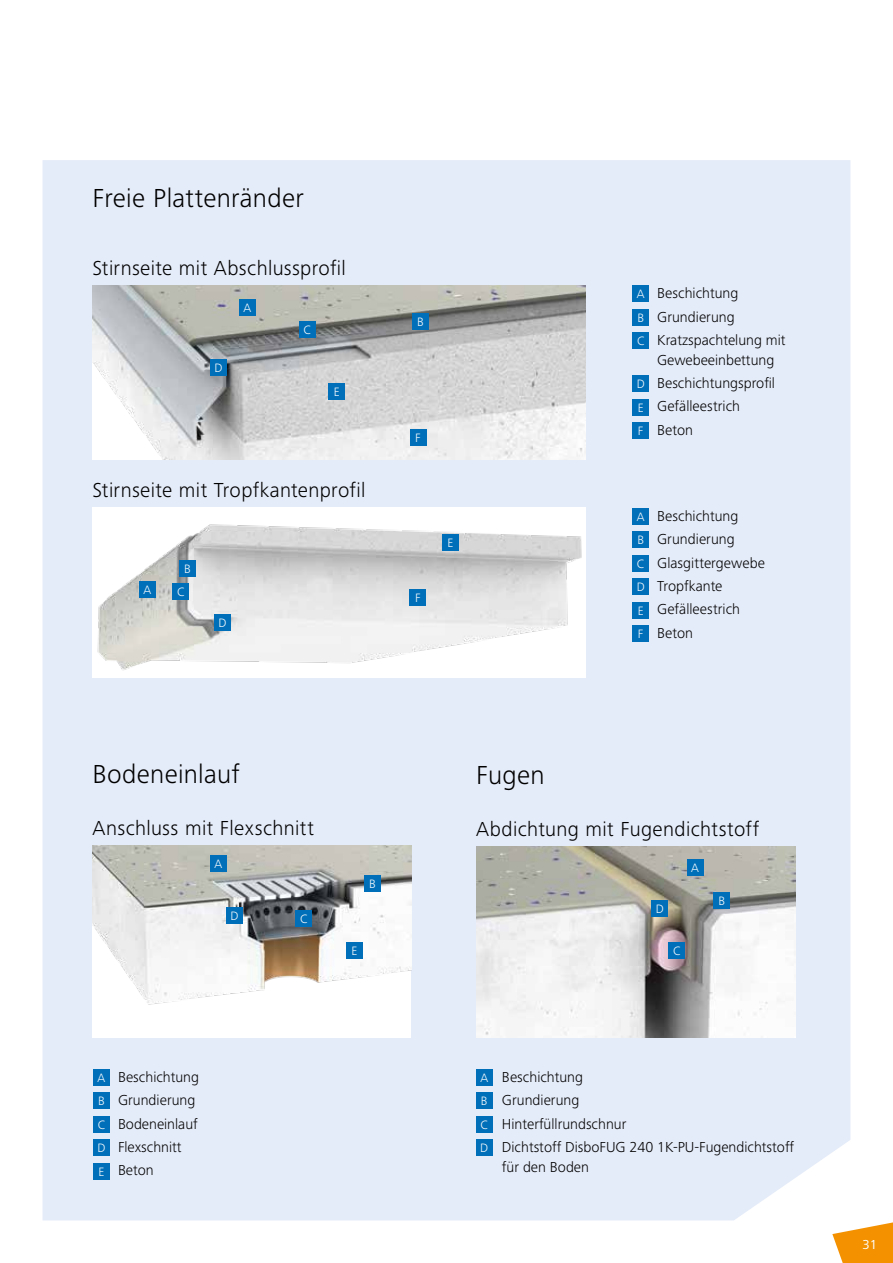
<style>
.page{position:relative;width:893px;height:1263px;background:#fff}
.page>*{position:absolute;margin:0;border:0;box-sizing:border-box;transform-origin:0 0}
.t1{font:300 27px "Frutiger Next LTW1 G";letter-spacing:.015em;color:#000}
.t2{font:300 21px "Frutiger Next LTW1 G";letter-spacing:.015em;color:#000}
.t3{font:300 15px/23.4px "Frutiger Next LTW1 G";color:#000}
.t4{font:13.5px "Frutiger Next LTW1 G";color:#fff}
.t5{font:300 12.6px/23.4px "Frutiger Next LTW1 G";color:#fff;text-align:justify}
</style>
<div class="page">
<div style="left:43px;top:160px;width:807px;height:1060px;background:#e5ecf9"></div>
<img style="left:92px;top:285px;width:494px;height:175px">
<div style="left:410px;top:429px;width:16px;height:16px;background:#006fb9"></div>
<div style="left:210px;top:359px;width:16px;height:16px;background:#006fb9"></div>
<div style="left:329px;top:383px;width:16px;height:16px;background:#006fb9"></div>
<div style="left:412px;top:313px;width:16px;height:16px;background:#006fb9"></div>
<div style="left:299px;top:321px;width:16px;height:16px;background:#006fb9"></div>
<div style="left:239px;top:300px;width:16px;height:16px;background:#006fb9"></div>
<img style="left:476px;top:846px;width:319px;height:192px">
<div style="left:714px;top:892px;width:16px;height:16px;background:#006fb9"></div>
<div style="left:687px;top:860px;width:16px;height:16px;background:#006fb9"></div>
<div style="left:669px;top:942px;width:16px;height:16px;background:#006fb9"></div>
<div style="left:652px;top:900px;width:16px;height:16px;background:#006fb9"></div>
<img style="left:92px;top:846px;width:319px;height:191px">
<img style="left:92px;top:508px;width:490px;height:170px">
<div style="left:139px;top:581px;width:16px;height:16px;background:#006fb9"></div>
<div style="left:179px;top:560px;width:16px;height:17px;background:#006fb9"></div>
<div style="left:173px;top:584px;width:16px;height:16px;background:#006fb9"></div>
<div style="left:215px;top:614px;width:16px;height:16px;background:#006fb9"></div>
<div style="left:410px;top:589px;width:16px;height:16px;background:#006fb9"></div>
<div style="left:442px;top:534px;width:16px;height:16px;background:#006fb9"></div>
<div style="left:633px;top:508px;width:16px;height:16px;background:#006fb9"></div>
<div style="left:633px;top:532px;width:16px;height:16px;background:#006fb9"></div>
<div style="left:633px;top:555px;width:16px;height:16px;background:#006fb9"></div>
<div style="left:633px;top:578px;width:16px;height:17px;background:#006fb9"></div>
<div style="left:633px;top:602px;width:16px;height:16px;background:#006fb9"></div>
<div style="left:633px;top:625px;width:16px;height:16px;background:#006fb9"></div>
<div style="left:633px;top:286px;width:16px;height:16px;background:#006fb9"></div>
<div style="left:633px;top:309px;width:16px;height:16px;background:#006fb9"></div>
<div style="left:633px;top:333px;width:16px;height:16px;background:#006fb9"></div>
<div style="left:633px;top:375px;width:16px;height:16px;background:#006fb9"></div>
<div style="left:633px;top:399px;width:16px;height:16px;background:#006fb9"></div>
<div style="left:633px;top:422px;width:16px;height:16px;background:#006fb9"></div>
<div style="left:476px;top:1069px;width:16px;height:16px;background:#006fb9"></div>
<div style="left:476px;top:1093px;width:16px;height:16px;background:#006fb9"></div>
<div style="left:476px;top:1116px;width:16px;height:16px;background:#006fb9"></div>
<div style="left:476px;top:1139px;width:16px;height:16px;background:#006fb9"></div>
<div style="left:364px;top:876px;width:17px;height:16px;background:#006fb9"></div>
<div style="left:296px;top:910px;width:16px;height:16px;background:#006fb9"></div>
<div style="left:226px;top:908px;width:17px;height:16px;background:#006fb9"></div>
<div style="left:210px;top:855px;width:16px;height:16px;background:#006fb9"></div>
<div style="left:346px;top:942px;width:16px;height:16px;background:#006fb9"></div>
<div style="left:93px;top:1069px;width:16px;height:16px;background:#006fb9"></div>
<div style="left:93px;top:1093px;width:16px;height:16px;background:#006fb9"></div>
<div style="left:93px;top:1116px;width:16px;height:16px;background:#006fb9"></div>
<div style="left:93px;top:1139px;width:16px;height:16px;background:#006fb9"></div>
<div style="left:93px;top:1163px;width:16px;height:16px;background:#006fb9"></div>
<svg style="left:832px;top:1222px;width:61px;height:41px"></svg>
<h1 class="t1" style="left:92px;top:182px;width:213px">Freie Plattenränder</h1>
<h2 class="t2" style="left:92px;top:256px;width:255px">Stirnseite mit Abschlussprofil</h2>
<p class="t5" style="left:214px;top:356px;width:10px">D</p>
<p class="t5" style="left:243px;top:296px;width:9px">A</p>
<p class="t5" style="left:304px;top:318px;width:9px">C</p>
<p class="t5" style="left:334px;top:380px;width:7px">E</p>
<h2 class="t2" style="left:92px;top:478px;width:274px">Stirnseite mit Tropfkantenprofil</h2>
<p class="t5" style="left:143px;top:578px;width:9px">A</p>
<p class="t5" style="left:177px;top:557px;width:15px;text-align:center">B<br>C</p>
<p class="t5" style="left:219px;top:611px;width:10px">D</p>
<p class="t5" style="left:417px;top:310px;width:8px">B</p>
<p class="t5" style="left:415px;top:426px;width:7px">F</p>
<p class="t5" style="left:415px;top:586px;width:7px">F</p>
<p class="t5" style="left:448px;top:531px;width:7px">E</p>
<p class="t5" style="left:637px;top:283px;width:9px">A B C</p>
<p class="t5" style="left:637px;top:372px;width:10px">D E F</p>
<p class="t3" style="left:657px;top:282px;width:130px">Beschichtung<br>Grundierung<br>Kratzspachtelung mit</p>
<p class="t3" style="left:657px;top:348px;width:119px">Gewebeeinbettung<br>Beschichtungsprofil<br>Gefälleestrich<br>Beton</p>
<p class="t5" style="left:637px;top:505px;width:10px">A B C D E F</p>
<p class="t3" style="left:657px;top:504px;width:109px">Beschichtung<br>Grundierung<br>Glasgittergewebe<br>Tropfkante<br>Gefälleestrich<br>Beton</p>
<h1 class="t1" style="left:92px;top:759px;width:149px">Bodeneinlauf</h1>
<h2 class="t2" style="left:92px;top:816px;width:223px">Anschluss mit Flexschnitt</h2>
<p class="t5" style="left:215px;top:852px;width:9px">A</p>
<p class="t5" style="left:230px;top:904px;width:10px">D</p>
<p class="t5" style="left:300px;top:907px;width:9px">C</p>
<p class="t5" style="left:369px;top:872px;width:8px">B</p>
<p class="t5" style="left:351px;top:939px;width:7px">E</p>
<p class="t5" style="left:97px;top:1066px;width:10px">A B C D E</p>
<p class="t3" style="left:118px;top:1065px;width:83px">Beschichtung<br>Grundierung<br>Bodeneinlauf<br>Flexschnitt<br>Beton</p>
<h1 class="t1" style="left:476px;top:759px;width:70px">Fugen</h1>
<h2 class="t2" style="left:476px;top:817px;width:284px">Abdichtung mit Fugendichtstoff</h2>
<p class="t5" style="left:656px;top:897px;width:10px">D</p>
<p class="t5" style="left:691px;top:856px;width:9px">A</p>
<p class="t5" style="left:673px;top:939px;width:9px">C</p>
<p class="t5" style="left:718px;top:889px;width:8px">B</p>
<p class="t5" style="left:480px;top:1066px;width:10px">A B C D</p>
<p class="t3" style="left:502px;top:1065px;width:294px">Beschichtung<br>Grundierung<br>Hinterfüllrundschnur<br>Dichtstoff DisboFUG 240 1K-PU-Fugendichtstoff</p>
<p class="t3" style="left:502px;top:1155px;width:89px">für den Boden</p>
<p class="t4" style="left:862px;top:1237px;width:16px">31</p>
</div>
